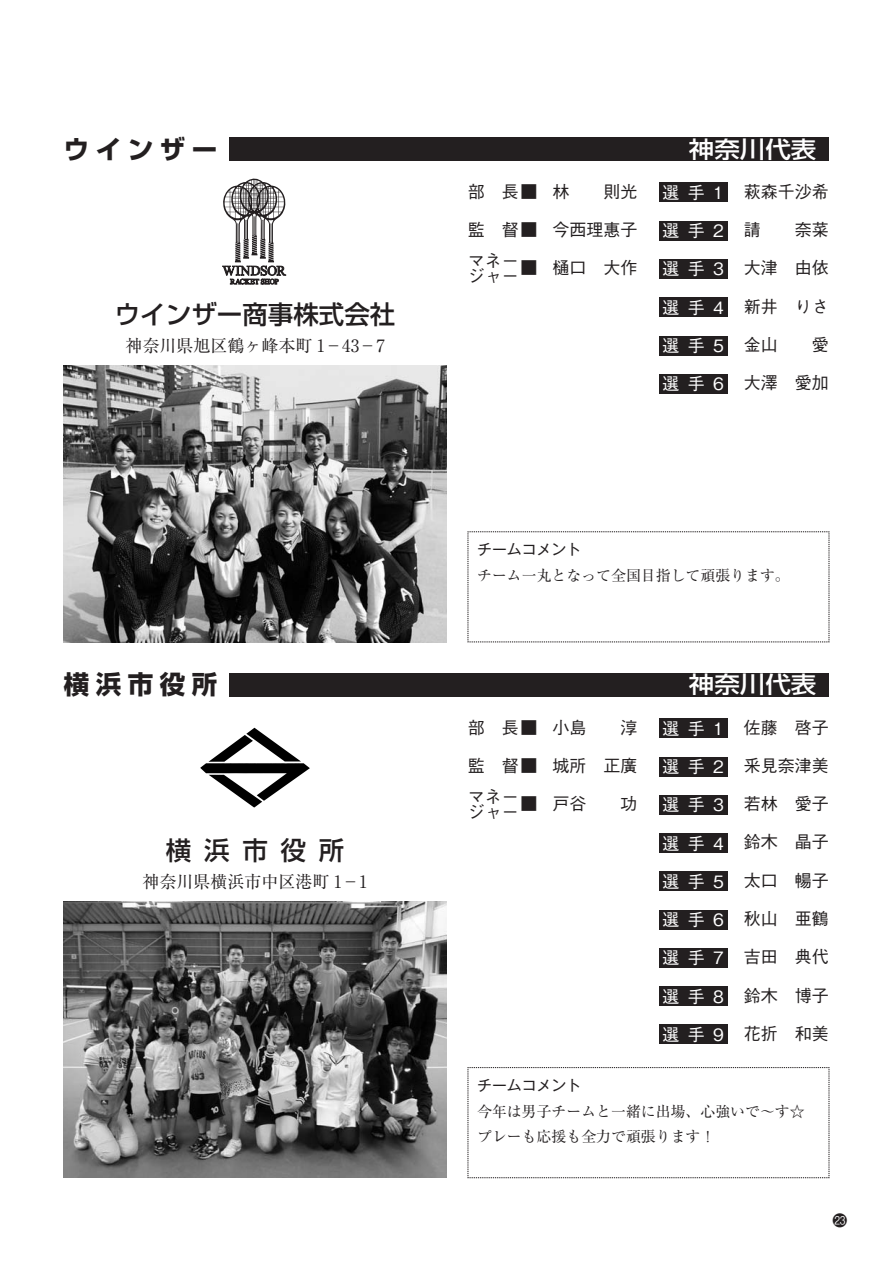
<style>
.page{position:relative;width:893px;height:1263px;background:#fff}
.page>*{position:absolute;margin:0;border:0;box-sizing:border-box;transform-origin:0 0}
.t1{font:25.5px "Shin Go Pr 6 N Medium Kanji";color:#231f20}
.t2{font:25.5px "Shin Go Pr 6 N Bold Kana";letter-spacing:.255em;color:#231f20}
.t3{font:25.5px "Shin Go Pr 6 N Bold Kanji";letter-spacing:.255em;color:#231f20}
.t4{font:22.95px "Shin Go Pr 6 N Medium Kanji";color:#fff;scale:1.11 1}
.t5{font:16.95px "Gothic BBB Pr 6 N Medium Kanji";color:#231f20}
.t6{font:16.95px "Gothic BBB Pr 6 N Medium Kanji";letter-spacing:.5em;color:#fff}
.t7{font:16.95px "Ryumin Pr 6 N Reg Kanji";color:#231f20}
.t8{font:16.95px/14.9px "Gothic BBB Pr 6 N Medium Kana";color:#231f20}
.t9{font:14.85px "Ryumin Pr 6 N Reg Kana";color:#231f20}
.t10{font:14.85px "Ryumin Pr 6 N Reg Kanji";color:#231f20}
.t11{font:14.85px "Gothic MB101 Pr 6 N Regular Kana";color:#231f20}
.s1{font-family:"Shin Go Pr 6 N Medium Kana"}
.s2{font-family:"Ryumin Pr 6 N Reg Kana"}
.s3{font-family:"Ryumin Pr 6 N Reg Proportional"}
.s4{font-family:"Gothic BBB Pr 6 N Medium Kana"}
.s5{color:#fff}
.s6{font-family:"Gothic BBB Pr 6 N Medium Proportional";color:#fff}
.s7{font-family:"Gothic BBB Pr 6 N Medium Proportional"}
.s8{font-family:"Ryumin Pr 6 N Reg Kanji"}
</style>
<div class="page">
<svg style="left:222px;top:179px;width:64px;height:105px"></svg>
<img style="left:64px;top:366px;width:382px;height:276px">
<div style="left:230px;top:137px;width:599px;height:24px;background:#231f20"></div>
<div style="left:659px;top:374px;width:68px;height:19px;background:#231f20"></div>
<div style="left:659px;top:298px;width:68px;height:19px;background:#231f20"></div>
<div style="left:659px;top:259px;width:68px;height:20px;background:#231f20"></div>
<div style="left:659px;top:221px;width:68px;height:19px;background:#231f20"></div>
<div style="left:659px;top:183px;width:68px;height:19px;background:#231f20"></div>
<div style="left:659px;top:336px;width:68px;height:19px;background:#231f20"></div>
<svg style="left:200px;top:728px;width:110px;height:79px"></svg>
<img style="left:64px;top:901px;width:382px;height:277px">
<div style="left:230px;top:673px;width:599px;height:23px;background:#231f20"></div>
<div style="left:659px;top:910px;width:68px;height:19px;background:#231f20"></div>
<div style="left:659px;top:948px;width:68px;height:19px;background:#231f20"></div>
<div style="left:659px;top:986px;width:68px;height:20px;background:#231f20"></div>
<div style="left:659px;top:1025px;width:68px;height:19px;background:#231f20"></div>
<div style="left:659px;top:833px;width:68px;height:20px;background:#231f20"></div>
<div style="left:659px;top:795px;width:68px;height:19px;background:#231f20"></div>
<div style="left:659px;top:757px;width:68px;height:19px;background:#231f20"></div>
<div style="left:659px;top:719px;width:68px;height:19px;background:#231f20"></div>
<div style="left:659px;top:872px;width:68px;height:19px;background:#231f20"></div>
<svg style="left:468px;top:531px;width:362px;height:112px"></svg>
<svg style="left:468px;top:1067px;width:362px;height:111px"></svg>
<h1 class="t2" style="left:64px;top:136px;width:155px">ウインザー</h1>
<h2 class="t4" style="left:689px;top:137px;width:116px">神奈川代表</h2>
<h1 class="t1" style="left:115px;top:302px;width:282px"><span class="s1">ウインザー</span>商事株式会社</h1>
<p class="t7" style="left:125px;top:337px;width:261px">神奈川県旭区鶴<span class="s2">ヶ</span>峰本町 <span class="s3">1</span>−<span class="s3">43</span>−<span class="s3">7</span></p>
<p class="t5" style="left:468px;top:184px;width:71px">部 長■</p>
<p class="t5" style="left:468px;top:222px;width:71px">監 督■</p>
<p class="t8" style="left:468px;top:253px;width:71px">マネージャー■</p>
<p class="t5" style="left:552px;top:184px;width:19px">林</p>
<p class="t5" style="left:603px;top:184px;width:36px">則光</p>
<p class="t5" style="left:552px;top:222px;width:87px">今西理惠子</p>
<p class="t5" style="left:552px;top:260px;width:87px">樋口 大作</p>
<p class="t5" style="left:744px;top:184px;width:87px">萩森千沙希</p>
<p class="t5" style="left:744px;top:222px;width:19px">請</p>
<p class="t5" style="left:795px;top:222px;width:36px">奈菜</p>
<p class="t5" style="left:744px;top:260px;width:87px">大津 由依</p>
<p class="t5" style="left:744px;top:298px;width:87px">新井 <span class="s4">りさ</span></p>
<p class="t5" style="left:744px;top:337px;width:36px">金山</p>
<p class="t5" style="left:812px;top:337px;width:19px">愛</p>
<p class="t5" style="left:662px;top:375px;width:168px"><span class="s5">選手</span><span class="s6">6</span> 大澤 愛加</p>
<p class="t6" style="left:662px;top:185px;width:63px">選手<span class="s7">1</span></p>
<p class="t6" style="left:662px;top:223px;width:63px">選手<span class="s7">2</span></p>
<p class="t6" style="left:662px;top:261px;width:63px">選手<span class="s7">3</span></p>
<p class="t6" style="left:662px;top:299px;width:63px">選手<span class="s7">4</span></p>
<p class="t6" style="left:662px;top:338px;width:63px">選手<span class="s7">5</span></p>
<p class="t11" style="left:477px;top:542px;width:106px">チームコメント</p>
<p class="t9" style="left:477px;top:568px;width:299px">チーム<span class="s8">一丸</span>となって<span class="s8">全国目指</span>して<span class="s8">頑張</span>ります</p>
<h1 class="t3" style="left:64px;top:672px;width:155px">横浜市役所</h1>
<h2 class="t4" style="left:689px;top:673px;width:116px">神奈川代表</h2>
<h1 class="t1" style="left:166px;top:838px;width:180px">横浜市役所</h1>
<p class="t7" style="left:142px;top:873px;width:227px">神奈川県横浜市中区港町 <span class="s3">1</span>−<span class="s3">1</span></p>
<p class="t5" style="left:468px;top:719px;width:71px">部 長■</p>
<p class="t5" style="left:468px;top:758px;width:71px">監 督■</p>
<p class="t8" style="left:468px;top:789px;width:71px">マネージャー■</p>
<p class="t5" style="left:552px;top:719px;width:36px">小島</p>
<p class="t5" style="left:620px;top:719px;width:19px">淳</p>
<p class="t5" style="left:552px;top:758px;width:87px">城所 正廣</p>
<p class="t5" style="left:552px;top:796px;width:36px">戸谷</p>
<p class="t5" style="left:620px;top:796px;width:19px">功</p>
<p class="t6" style="left:662px;top:720px;width:63px">選手<span class="s7">1</span></p>
<p class="t6" style="left:662px;top:759px;width:63px">選手<span class="s7">2</span></p>
<p class="t6" style="left:662px;top:797px;width:63px">選手<span class="s7">3</span></p>
<p class="t6" style="left:662px;top:835px;width:63px">選手<span class="s7">4</span></p>
<p class="t6" style="left:662px;top:874px;width:63px">選手<span class="s7">5</span></p>
<p class="t6" style="left:662px;top:912px;width:63px">選手<span class="s7">6</span></p>
<p class="t6" style="left:662px;top:950px;width:63px">選手<span class="s7">7</span></p>
<p class="t6" style="left:662px;top:988px;width:63px">選手<span class="s7">8</span></p>
<p class="t6" style="left:662px;top:1027px;width:63px">選手<span class="s7">9</span></p>
<p class="t5" style="left:744px;top:719px;width:87px">佐藤 啓子</p>
<p class="t5" style="left:744px;top:758px;width:87px">釆見奈津美</p>
<p class="t5" style="left:744px;top:796px;width:87px">若林 愛子</p>
<p class="t5" style="left:744px;top:834px;width:87px">鈴木 晶子</p>
<p class="t5" style="left:744px;top:872px;width:87px">太口 暢子</p>
<p class="t5" style="left:744px;top:911px;width:87px">秋山 亜鶴</p>
<p class="t5" style="left:744px;top:949px;width:87px">吉田 典代</p>
<p class="t5" style="left:744px;top:987px;width:87px">鈴木 博子</p>
<p class="t5" style="left:744px;top:1026px;width:87px">花折 和美</p>
<p class="t11" style="left:477px;top:1078px;width:106px">チームコメント</p>
<p class="t10" style="left:477px;top:1103px;width:329px">今年<span class="s2">は</span>男子<span class="s2">チームと</span>一緒<span class="s2">に</span>出場 心強<span class="s2">いで す</span>☆</p>
<p class="t9" style="left:477px;top:1129px;width:225px">プレーも<span class="s8">応援</span>も<span class="s8">全力</span>で<span class="s8">頑張</span>ります</p>
</div>
